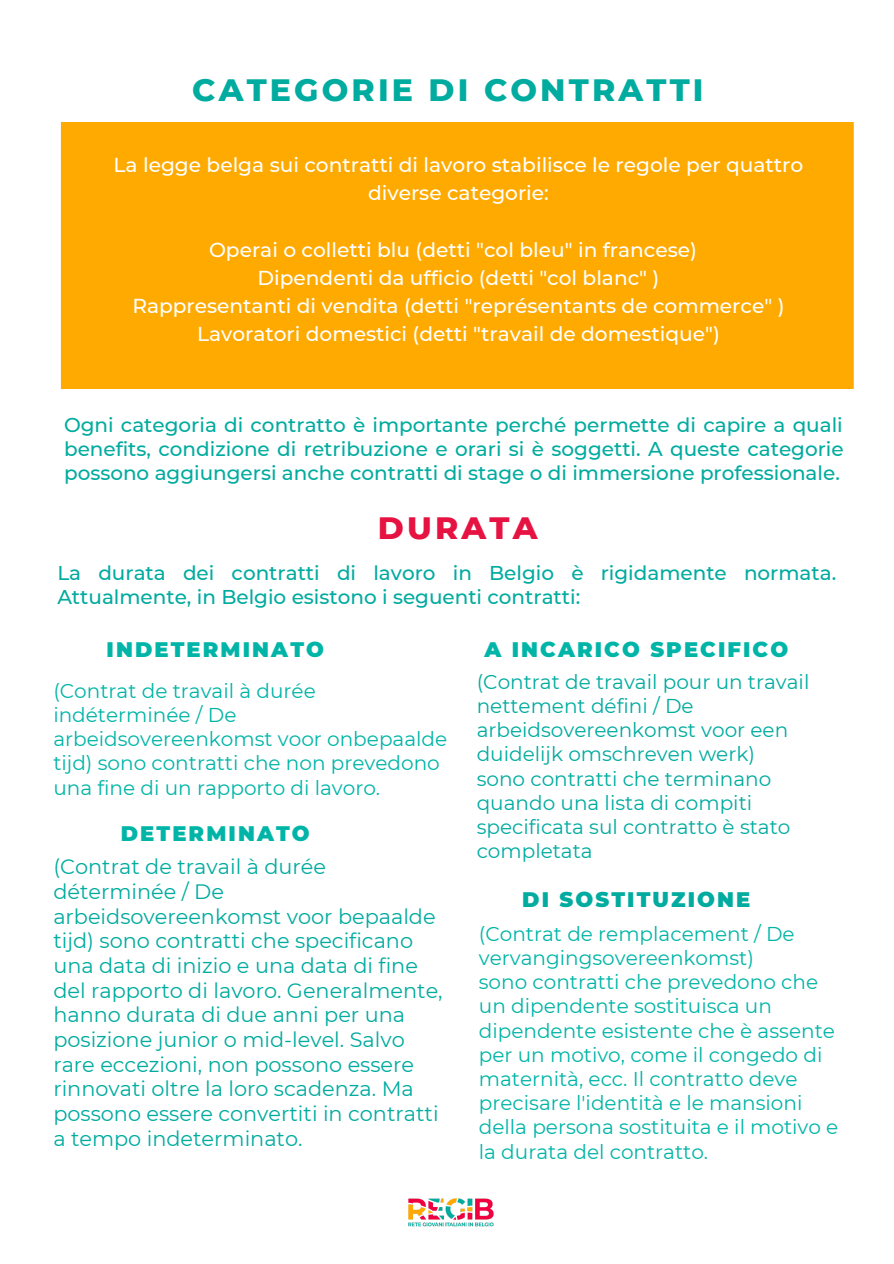
<style>
.page{position:relative;width:894px;height:1264px;background:#fff}
.page>*{position:absolute;margin:0;border:0;box-sizing:border-box;transform-origin:0 0}
.t1{font:800 31.5px "Montserrat";letter-spacing:.1em;color:#00ab9f}
.t2{font:800 31.5px "Montserrat";letter-spacing:.1em;color:#e61242}
.t3{font:900 21px "Montserrat";letter-spacing:.1em;color:#00b5a7}
.t4{font:900 21px "Montserrat";letter-spacing:.1em;color:#01ab9f}
.t5{font:20.85px/24.6px "Montserrat";color:#00ab9f}
.t6{font:500 20.1px/28px "Montserrat";color:#fff;text-align:center}
.t7{font:19.95px/24.2px "Montserrat";color:#00b5a7}
.t8{font:500 19.95px/23.7px "Montserrat";color:#01ab9f;text-align:justify}
.t9{font:19.95px/24.2px "Montserrat";color:#00ab9f}
</style>
<div class="page">
<div style="left:60px;top:122px;width:793px;height:266px;background:#fa0"></div>
<img style="left:408px;top:1198px;width:86px;height:29px">
<p class="t1" style="left:192px;top:70px;width:512px">CATEGORIE DI CONTRATTI</p>
<p class="t6" style="left:114px;top:151px;width:691px">La legge belga sui contratti di lavoro stabilisce le regole per quattro diverse categorie:</p>
<p class="t6" style="left:209px;top:235px;width:489px">Operai o colletti blu (detti "col bleu" in francese)</p>
<p class="t6" style="left:257px;top:263px;width:403px">Dipendenti da ufficio (detti "col blanc" )</p>
<p class="t6" style="left:132px;top:291px;width:653px">Rappresentanti di vendita (detti "représentants de commerce" )</p>
<p class="t6" style="left:197px;top:319px;width:524px">Lavoratori domestici (detti "travail de domestique")</p>
<p class="t8" style="left:64px;top:413px;width:781px">Ogni categoria di contratto è importante perché permette di capire a quali benefits, condizione di retribuzione e orari si è soggetti. A queste categorie possono aggiungersi anche contratti di stage o di immersione professionale.</p>
<p class="t2" style="left:378px;top:508px;width:161px">DURATA</p>
<p class="t8" style="left:57px;top:561px;width:780px">La durata dei contratti di lavoro in Belgio è rigidamente normata.<br>Attualmente, in Belgio esistono i seguenti contratti:</p>
<p class="t3" style="left:107px;top:637px;width:219px">INDETERMINATO</p>
<p class="t7" style="left:53px;top:678px;width:395px">(Contrat de travail à durée indéterminée / De arbeidsovereenkomst voor onbepaalde tijd) sono contratti che non prevedono una fine di un rapporto di lavoro.</p>
<p class="t3" style="left:121px;top:820px;width:190px">DETERMINATO</p>
<p class="t5" style="left:53px;top:854px;width:391px">(Contrat de travail à durée déterminée / De arbeidsovereenkomst voor bepaalde tijd) sono contratti che specificano una data di inizio e una data di fine del rapporto di lavoro. Generalmente, hanno durata di due anni per una posizione junior o mid-level. Salvo rare eccezioni, non possono essere rinnovati oltre la loro scadenza. Ma possono essere convertiti in contratti a tempo indeterminato.</p>
<p class="t3" style="left:484px;top:637px;width:305px">A INCARICO SPECIFICO</p>
<p class="t9" style="left:476px;top:669px;width:334px">(Contrat de travail pour un travail nettement défini / De arbeidsovereenkomst voor een duidelijk omschreven werk)</p>
<p class="t9" style="left:476px;top:766px;width:315px">sono contratti che terminano quando una lista di compiti specificata sul contratto è stato completata</p>
<p class="t4" style="left:522px;top:886px;width:229px">DI SOSTITUZIONE</p>
<p class="t7" style="left:478px;top:921px;width:317px">(Contrat de remplacement / De vervangingsovereenkomst)</p>
<p class="t7" style="left:478px;top:970px;width:361px">sono contratti che prevedono che un dipendente sostituisca un dipendente esistente che è assente per un motivo, come il congedo di maternità, ecc. Il contratto deve precisare l'identità e le mansioni della persona sostituita e il motivo e la durata del contratto.</p>
</div>
